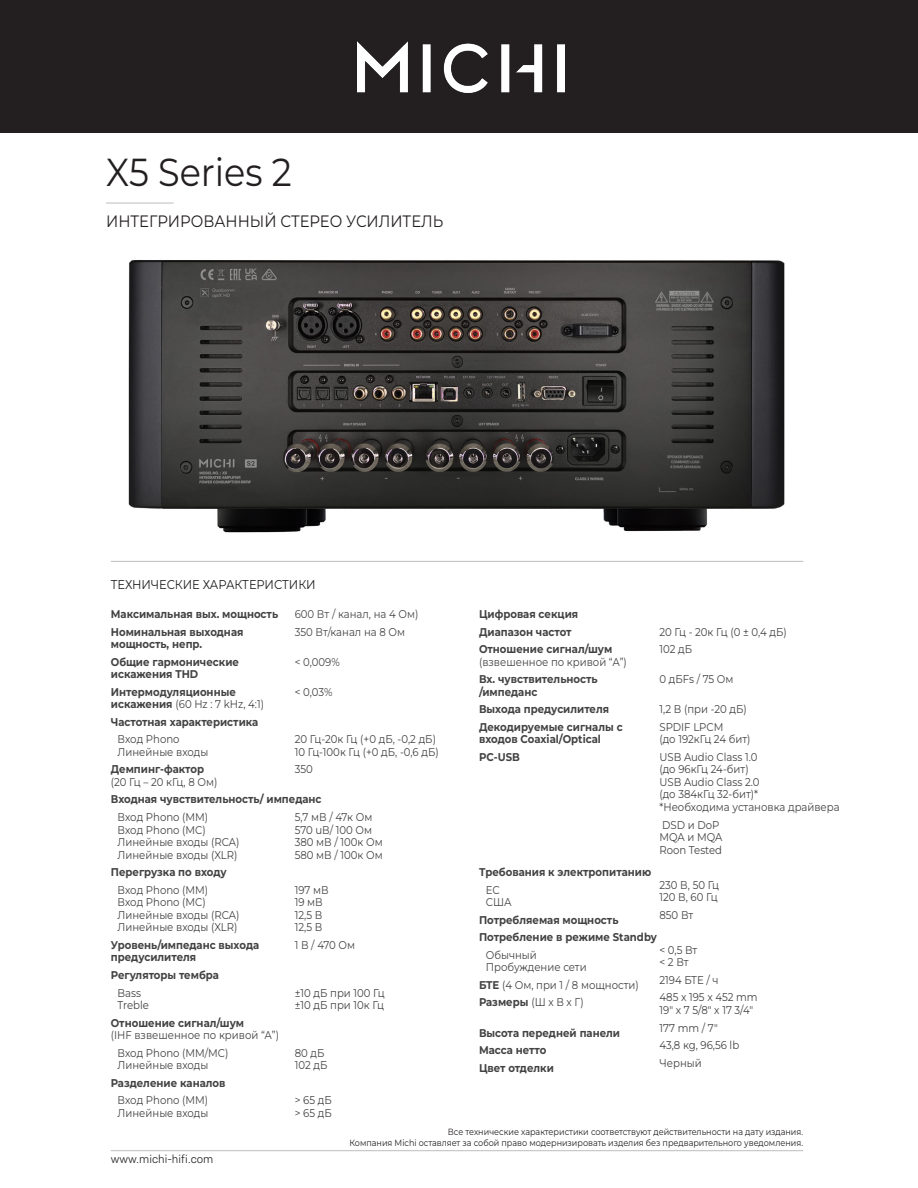
<style>
.page{position:relative;width:918px;height:1188px;background:#fff}
.page>*{position:absolute;margin:0;border:0;box-sizing:border-box;transform-origin:0 0}
.t1{font:39px "Montserrat";color:#231f20;scale:.9 1}
.t2{font:16.5px "Montserrat";color:#231f20;scale:.9 1}
.body_copy{font:12.75px "Montserrat";color:#231f20;scale:.9 1}
.t3{font:300 12px "Neue Plak Text";color:#231f20}
.body_copy-2{font:11.25px/12.6px "Montserrat";color:#434343;scale:.9 1}
.body_copy-3{font:700 11.25px/12.6px "Montserrat";color:#434343;scale:.9 1}
.body_copy-4{font:11.25px "Montserrat";color:#464645;scale:.9 1}
.t4{font:9px "Montserrat";color:#231f20;scale:.9 1}
.s1{font-weight:400}
.s2{font-weight:700}
</style>
<div class="page">
<div style="left:0;top:0;width:918px;height:133px;background:#231f20"></div>
<img style="left:357px;top:41px;width:208px;height:52px">
<hr style="left:111px;top:561px;width:692px;height:1px;background:#bcbdc0">
<hr style="left:106px;top:203px;width:68px;height:1px;background:#bcbdc0">
<img style="left:128px;top:260px;width:657px;height:273px">
<hr style="left:111px;top:1150px;width:692px;height:1px;background:#bcbdc0">
<p class="t1" style="left:106px;top:146px;width:208px">X5 Series 2</p>
<p class="t2" style="left:106px;top:210px;width:376px">ИНТЕГРИРОВАННЫЙ СТЕРЕО УСИЛИТЕЛЬ</p>
<p class="body_copy" style="left:111px;top:576px;width:229px">ТЕХНИЧЕСКИЕ ХАРАКТЕРИСТИКИ</p>
<p class="body_copy-4" style="left:295px;top:607px;width:139px">600 Вт / канал, на 4 Ом)</p>
<p class="body_copy-4" style="left:295px;top:624px;width:124px">350 Вт/канал на 8 Ом</p>
<p class="body_copy-4" style="left:295px;top:654px;width:52px">&lt; 0,009%</p>
<p class="body_copy-2" style="left:295px;top:685px;width:43px">&lt; 0,03%</p>
<p class="body_copy-2" style="left:295px;top:733px;width:161px">20 Гц-20к Гц (+0 дБ, -0,2 дБ)<br>10 Гц-100к Гц (+0 дБ, -0,6 дБ)</p>
<p class="body_copy-2" style="left:295px;top:763px;width:22px">350</p>
<p class="body_copy-2" style="left:295px;top:810px;width:99px">5,7 мВ / 47к Ом<br>570 uВ/ 100 Ом<br>380 мВ / 100к Ом<br>580 мВ / 100к Ом</p>
<p class="body_copy-2" style="left:295px;top:883px;width:39px">197 мВ<br>19 мВ<br>12,5 В<br>12,5 В</p>
<p class="body_copy-2" style="left:295px;top:938px;width:69px">1 В / 470 Ом</p>
<p class="body_copy-2" style="left:295px;top:986px;width:102px">±10 дБ при 100 Гц ±10 дБ при 10к Гц</p>
<p class="body_copy-2" style="left:295px;top:1046px;width:38px">80 дБ<br>102 дБ</p>
<p class="body_copy-2" style="left:295px;top:1094px;width:43px">&gt; 65 дБ &gt; 65 дБ</p>
<p class="body_copy-3" style="left:111px;top:607px;width:187px">Максимальная вых. мощность</p>
<p class="body_copy-3" style="left:111px;top:625px;width:149px">Номинальная выходная мощность, непр.</p>
<p class="body_copy-3" style="left:111px;top:655px;width:144px">Общие гармонические искажения THD</p>
<p class="body_copy-3" style="left:111px;top:685px;width:172px">Интермодуляционные искажения <span class="s1">(60 Hz : 7 kHz, 4:1)</span></p>
<p class="body_copy-3" style="left:111px;top:715px;width:165px">Частотная характеристика</p>
<p class="body_copy-2" style="left:118px;top:733px;width:103px">Вход Phono<br>Линейные входы</p>
<p class="body_copy-2" style="left:111px;top:763px;width:120px"><span class="s2">Демпинг-фактор </span>(20 Гц – 20 кГц, 8 Ом)</p>
<p class="body_copy-3" style="left:111px;top:793px;width:236px">Входная чувствительность/ импеданс</p>
<p class="body_copy-2" style="left:118px;top:810px;width:137px">Вход Phono (MM)<br>Вход Phono (MC)<br>Линейные входы (RCA)<br>Линейные входы (XLR)</p>
<p class="body_copy-3" style="left:111px;top:866px;width:130px">Перегрузка по входу</p>
<p class="body_copy-2" style="left:118px;top:883px;width:137px">Вход Phono (MM)<br>Вход Phono (MC)<br>Линейные входы (RCA)<br>Линейные входы (XLR)</p>
<p class="body_copy-3" style="left:111px;top:938px;width:166px">Уровень/импеданс выхода предусилителя</p>
<p class="body_copy-3" style="left:111px;top:968px;width:122px">Регуляторы тембра</p>
<p class="body_copy-2" style="left:118px;top:986px;width:36px">Bass<br>Treble</p>
<p class="body_copy-2" style="left:111px;top:1016px;width:188px"><span class="s2">Отношение сигнал/шум<br></span>(IHF взвешенное по кривой “А”)</p>
<p class="body_copy-2" style="left:118px;top:1046px;width:125px">Вход Phono (MM/MC)<br>Линейные входы</p>
<p class="body_copy-3" style="left:111px;top:1076px;width:129px">Разделение каналов</p>
<p class="body_copy-2" style="left:118px;top:1094px;width:103px">Вход Phono (MM)<br>Линейные входы</p>
<p class="body_copy-3" style="left:479px;top:607px;width:112px">Цифровая секция</p>
<p class="body_copy-3" style="left:479px;top:625px;width:104px">Диапазон частот</p>
<p class="body_copy-2" style="left:479px;top:642px;width:166px"><span class="s2">Отношение сигнал/шум </span>(взвешенное по кривой “А”)</p>
<p class="body_copy-3" style="left:479px;top:673px;width:133px">Вх. чувствительность /импеданс</p>
<p class="body_copy-3" style="left:479px;top:703px;width:146px">Выхода предусилителя</p>
<p class="body_copy-3" style="left:479px;top:720px;width:161px">Декодируемые сигналы с входов Coaxial/Optical</p>
<p class="body_copy-3" style="left:479px;top:750px;width:47px">PC-USB</p>
<p class="body_copy-2" style="left:659px;top:625px;width:143px">20 Гц - 20к Гц (0 ± 0,4 дБ)</p>
<p class="body_copy-2" style="left:659px;top:642px;width:38px">102 дБ</p>
<p class="body_copy-2" style="left:659px;top:673px;width:84px">0 дБFs / 75 Ом</p>
<p class="body_copy-2" style="left:659px;top:703px;width:99px">1,2 В (при -20 дБ)</p>
<p class="body_copy-2" style="left:659px;top:720px;width:103px">SPDIF LPCM<br>(до 192кГц 24 бит)</p>
<p class="body_copy-2" style="left:659px;top:750px;width:202px">USB Audio Class 1.0<br>(до 96кГц 24-бит)<br>USB Audio Class 2.0<br>(до 384кГц 32-бит)*<br>*Необходима установка драйвера</p>
<p class="body_copy-2" style="left:659px;top:818px;width:71px">DSD и DoP<br>MQA и MQA<br>Roon Tested</p>
<p class="body_copy-2" style="left:659px;top:878px;width:68px">230 В, 50 Гц<br>120 В, 60 Гц</p>
<p class="body_copy-2" style="left:659px;top:908px;width:39px">850 Вт</p>
<p class="body_copy-2" style="left:659px;top:943px;width:44px">&lt; 0,5 Вт &lt; 2 Вт</p>
<p class="body_copy-2" style="left:659px;top:973px;width:67px">2194 БТЕ / ч</p>
<p class="body_copy-2" style="left:659px;top:991px;width:111px">485 x 195 x 452 mm<br>19" x 7 5/8" x 17 3/4"</p>
<p class="body_copy-2" style="left:659px;top:1021px;width:66px">177 mm / 7"</p>
<p class="body_copy-2" style="left:659px;top:1039px;width:90px">43,8 кg, 96,56 lb</p>
<p class="body_copy-2" style="left:659px;top:1056px;width:49px">Черный</p>
<p class="body_copy-3" style="left:479px;top:866px;width:193px">Требования к электропитанию</p>
<p class="body_copy-2" style="left:486px;top:883px;width:30px">ЕС<br>США</p>
<p class="body_copy-3" style="left:479px;top:913px;width:156px">Потребляемая мощность</p>
<p class="body_copy-3" style="left:479px;top:931px;width:199px">Потребление в режиме Standby</p>
<p class="body_copy-2" style="left:486px;top:948px;width:114px">Обычный<br>Пробуждение сети</p>
<p class="body_copy-2" style="left:479px;top:978px;width:179px"><span class="s2">БТЕ</span> (4 Ом, при 1 / 8 мощности)</p>
<p class="body_copy-3" style="left:479px;top:996px;width:118px">Размеры <span class="s1">(Ш х В х Г)</span></p>
<p class="body_copy-3" style="left:479px;top:1026px;width:158px">Высота передней панели</p>
<p class="body_copy-3" style="left:479px;top:1044px;width:76px">Масса нетто</p>
<p class="body_copy-3" style="left:479px;top:1061px;width:85px">Цвет отделки</p>
<p class="t3" style="left:111px;top:1150px;width:104px">www.michi-hifi.com</p>
<p class="t4" style="left:448px;top:1126px;width:396px">Все технические характеристики соответствуют действительности на дату издания.</p>
<p class="t4" style="left:349px;top:1136px;width:506px">Компания Michi оставляет за собой право модернизировать изделия без предварительного уведомления.</p>
</div>
